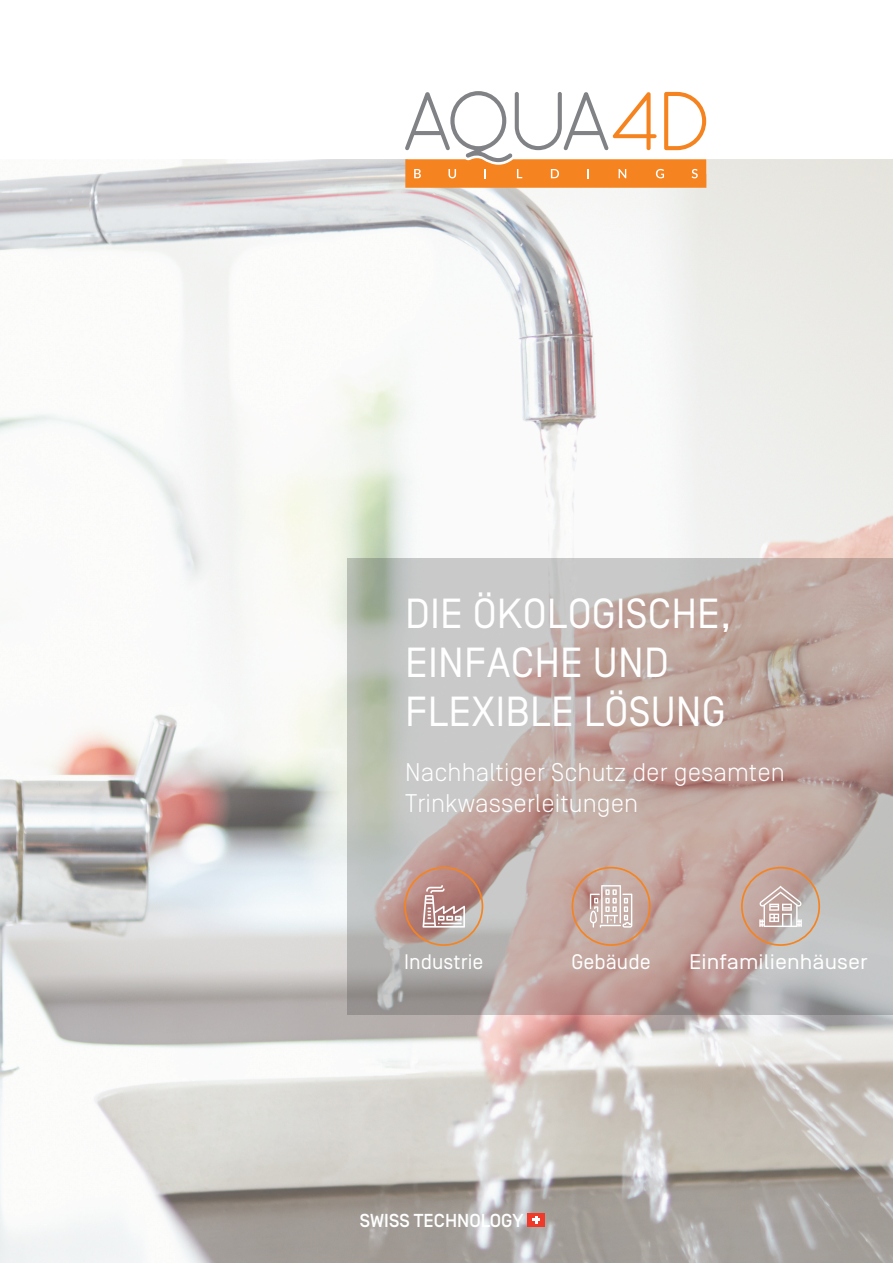
<style>
.page{position:relative;width:893px;height:1263px;background:#fff}
.page>*{position:absolute;margin:0;border:0;box-sizing:border-box;transform-origin:0 0}
.t1{font:42px/48.6px "Simplon Norm";letter-spacing:.005em;color:#fff}
.t2{font:300 25.5px/30.6px "Simplon Norm";letter-spacing:.005em;color:#fff}
.t3{font:21px "Simplon Norm";letter-spacing:.005em;color:#fff;scale:1.09 1}
.t4{font:21px "Simplon Norm";letter-spacing:.005em;color:#fff}
.t5{font:500 18.75px "Simplon Norm";color:#fff}
</style>
<div class="page">
<img style="left:0;top:160px;width:893px;height:1103px">
<svg style="left:347px;top:558px;width:546px;height:456px;background:#beaea8"></svg>
<svg style="left:405px;top:91px;width:301px;height:97px"></svg>
<div style="left:528px;top:1213px;width:17px;height:14px;background:#ef3a2a"></div>
<svg style="left:532px;top:1216px;width:8px;height:8px"></svg>
<svg style="left:590px;top:885px;width:42px;height:43px"></svg>
<div style="left:572px;top:867px;width:79px;height:79px;border:2px solid #f58420;border-radius:50%"></div>
<svg style="left:759px;top:886px;width:43px;height:41px"></svg>
<div style="left:741px;top:867px;width:79px;height:79px;border:2px solid #f58420;border-radius:50%"></div>
<svg style="left:422px;top:885px;width:43px;height:42px"></svg>
<div style="left:404px;top:867px;width:79px;height:79px;border:2px solid #f58420;border-radius:50%"></div>
<h1 class="t1" style="left:405px;top:591px;width:328px">DIE ÖKOLOGISCHE,<br>EINFACHE UND<br>FLEXIBLE LÖSUNG</h1>
<p class="t2" style="left:405px;top:757px;width:381px">Nachhaltiger Schutz der gesamten<br>Trinkwasserleitungen</p>
<p class="t4" style="left:404px;top:951px;width:81px">Industrie</p>
<p class="t4" style="left:571px;top:951px;width:81px">Gebäude</p>
<p class="t3" style="left:689px;top:951px;width:165px">Einfamilienhäuser</p>
<p class="t5" style="left:360px;top:1210px;width:165px">SWISS TECHNOLOGY</p>
</div>
